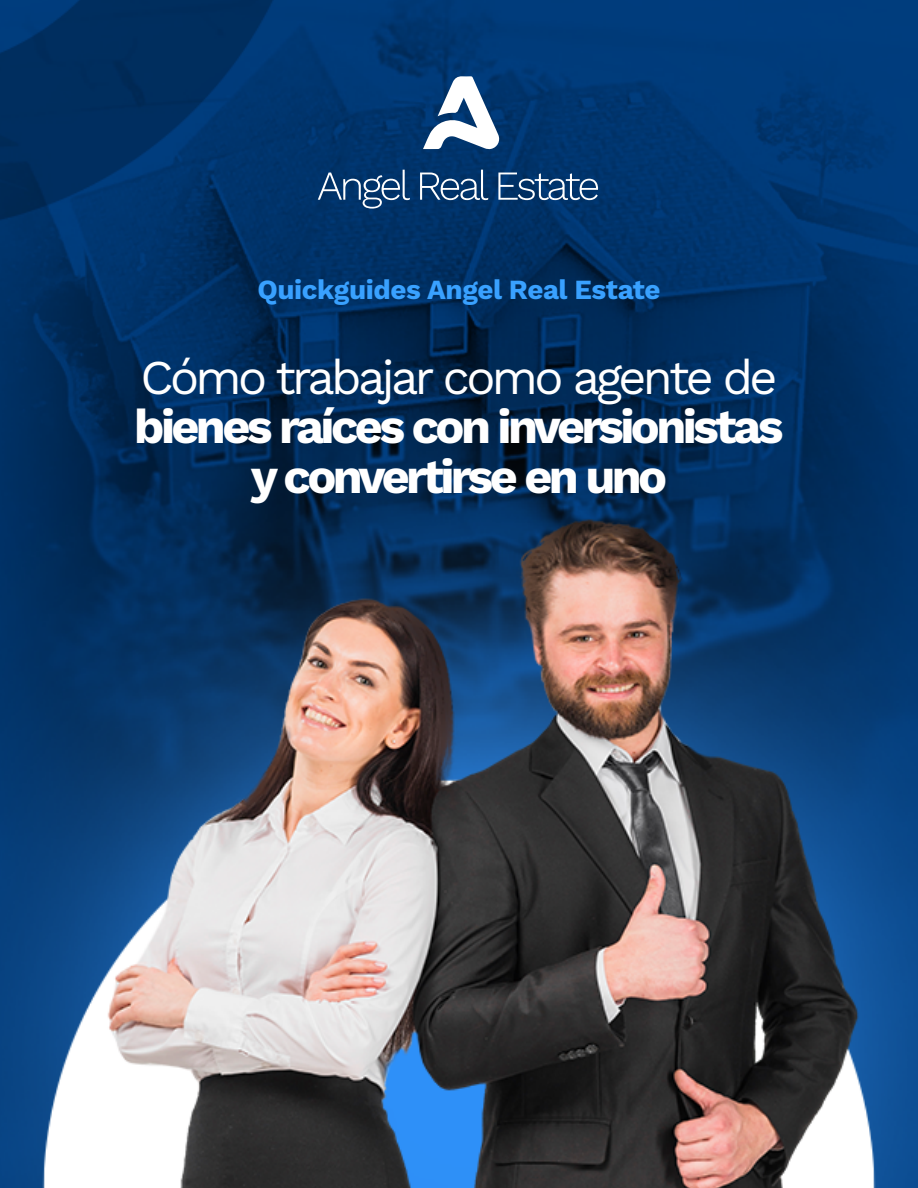
<style>
.page{position:relative;width:918px;height:1188px;background:#fff}
.page>*{position:absolute;margin:0;border:0;box-sizing:border-box;transform-origin:0 0}
.t1{font:700 48.45px/49.2px "Work Sans";letter-spacing:-.075em;color:#fff;text-align:center}
.t2{font:48.45px "Work Sans";letter-spacing:-.075em;color:#fff}
.t3{font:700 27.75px "Work Sans";letter-spacing:-.015em;color:#39a1ff}
</style>
<div class="page">
<img style="left:0;top:0;width:918px;height:1188px">
<svg style="left:423px;top:76px;width:78px;height:73px"></svg>
<svg style="left:318px;top:170px;width:92px;height:39px;background:#2c5683"></svg>
<svg style="left:420px;top:170px;width:68px;height:30px"></svg>
<svg style="left:498px;top:173px;width:100px;height:27px;background:#40668f"></svg>
<p class="t3" style="left:257px;top:268px;width:405px">Quickguides Angel Real Estate</p>
<p class="t2" style="left:140px;top:341px;width:639px">Cómo trabajar como agente de</p>
<p class="t1" style="left:134px;top:400px;width:651px">bienes raíces con inversionistas y convertirse en uno</p>
</div>
